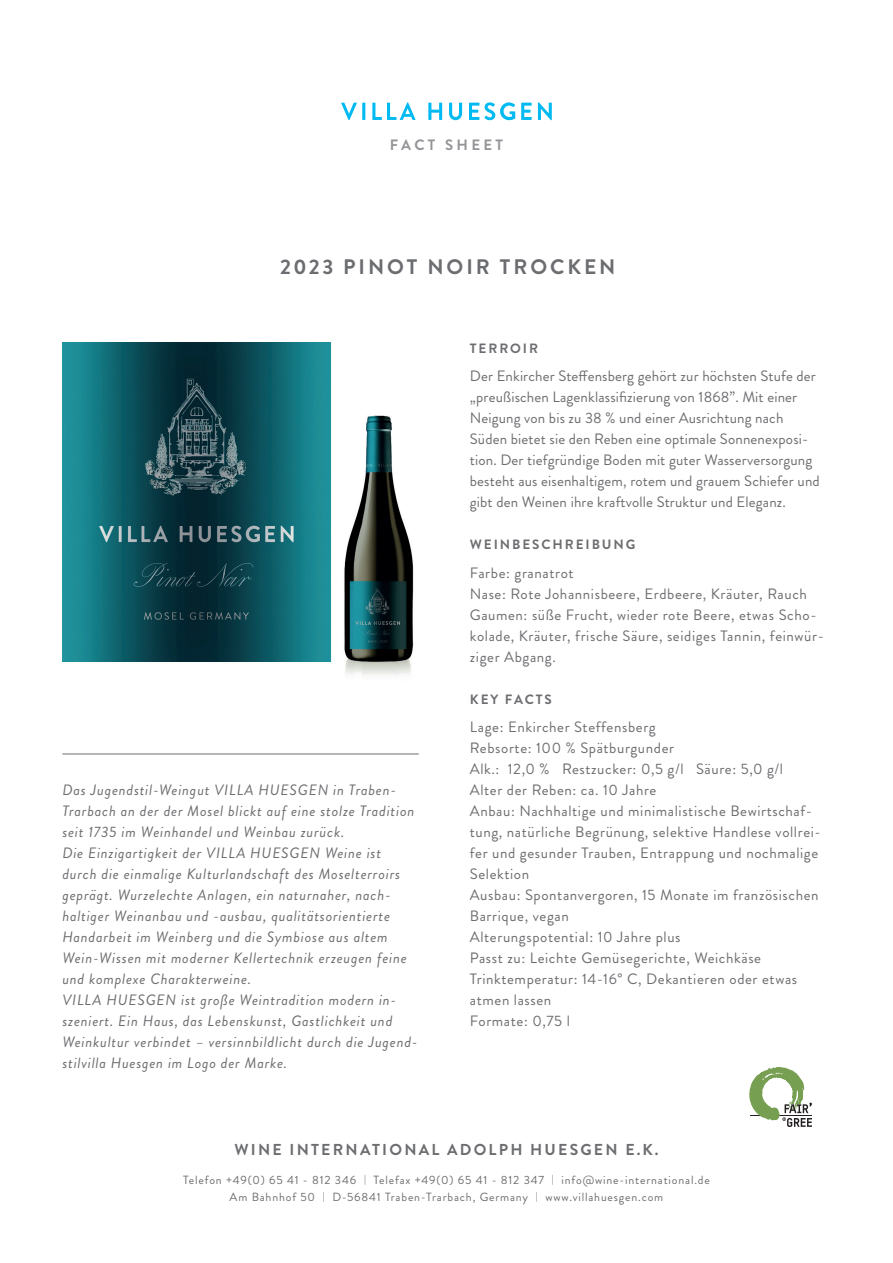
<style>
.page{position:relative;width:893px;height:1263px;background:#fff}
.page>*{position:absolute;margin:0;border:0;box-sizing:border-box;transform-origin:0 0}
.t1{font:700 21px "Brandon Grotesque";letter-spacing:.14em;color:#6c6d70}
.t2{font:700 15.9px "Brandon Grotesque";letter-spacing:.14em;color:#6c6d70}
.t3{font:15px/21px "Brandon Grotesque";letter-spacing:.04em;color:#6c6d70}
.t4{font:italic 15px/21px "Brandon Grotesque";letter-spacing:.05em;color:#6c6d70}
.t5{font:15px/21px "Brandon Grotesque";letter-spacing:.01em;color:#6c6d70}
.t6{font:700 15px "Brandon Grotesque";letter-spacing:.22em;color:#939598}
.t7{font:700 13.5px "Brandon Grotesque";letter-spacing:.14em;color:#6c6d70}
.t8{font:11.85px/17.4px "Brandon Grotesque";letter-spacing:.07em;color:#6c6d70;text-align:center}
.s1{font-size:9.45px}
</style>
<div class="page">
<svg style="left:341px;top:102px;width:211px;height:18px"></svg>
<img style="left:62px;top:342px;width:352px;height:333px">
<hr style="left:62px;top:754px;width:357px;height:1px;background:#6c6d70">
<svg style="left:750px;top:1067px;width:61px;height:60px"></svg>
<p class="t6" style="left:390px;top:134px;width:115px">FACT SHEET</p>
<h1 class="t1" style="left:280px;top:252px;width:337px">2023 PINOT NOIR TROCKEN</h1>
<p class="t4" style="left:62px;top:780px;width:357px">Das Jugendstil-Weingut VILLA HUESGEN in Traben-Trarbach an der der Mosel blickt auf eine stolze Tradition seit 1735 im Weinhandel und Weinbau zurück.<br>Die Einzigartigkeit der VILLA HUESGEN Weine ist durch die einmalige Kulturlandschaft des Moselterroirs geprägt. Wurzelechte Anlagen, ein naturnaher, nach&shy;haltiger Weinanbau und -ausbau, qualitätsorientierte Handarbeit im Weinberg und die Symbiose aus altem Wein-Wissen mit moderner Kellertechnik erzeugen feine und komplexe Charakterweine.<br>VILLA HUESGEN ist große Weintradition modern in&shy;szeniert. Ein Haus, das Lebenskunst, Gastlichkeit und Weinkultur verbindet – versinnbildlicht durch die Jugend&shy;stilvilla Huesgen im Logo der Marke.</p>
<p class="t7" style="left:470px;top:339px;width:70px">TERROIR</p>
<p class="t5" style="left:470px;top:366px;width:351px">Der Enkircher Steffensberg gehört zur höchsten Stufe der „preußischen Lagenklassifizierung von 1868”. Mit einer Neigung von bis zu 38 % und einer Ausrichtung nach Süden bietet sie den Reben eine optimale Sonnenexposi&shy;tion. Der tiefgründige Boden mit guter Wasserversorgung besteht aus eisenhaltigem, rotem und grauem Schiefer und gibt den Weinen ihre kraftvolle Struktur und Eleganz.</p>
<p class="t7" style="left:470px;top:535px;width:167px">WEINBESCHREIBUNG</p>
<p class="t3" style="left:470px;top:562px;width:355px">Farbe: granatrot<br>Nase: Rote Johannisbeere, Erdbeere, Kräuter, Rauch Gaumen: süße Frucht, wieder rote Beere, etwas Scho&shy;kolade, Kräuter, frische Säure, seidiges Tannin, feinwür&shy;ziger Abgang.</p>
<p class="t7" style="left:470px;top:690px;width:83px">KEY FACTS</p>
<p class="t3" style="left:470px;top:717px;width:352px">Lage: Enkircher Steffensberg<br>Rebsorte: 100 % Spätburgunder<br>Alk.: 12,0 % Restzucker: 0,5 g/l Säure: 5,0 g/l<br>Alter der Reben: ca. 10 Jahre<br>Anbau: Nachhaltige und minimalistische Bewirtschaf&shy;tung, natürliche Begrünung, selektive Handlese vollrei&shy;fer und gesunder Trauben, Entrappung und nochmalige Selektion<br>Ausbau: Spontanvergoren, 15 Monate im französischen Barrique, vegan<br>Alterungspotential: 10 Jahre plus<br>Passt zu: Leichte Gemüsegerichte, Weichkäse Trinktemperatur: 14-16° C, Dekantieren oder etwas atmen lassen<br>Formate: 0,75 l</p>
<p class="t2" style="left:235px;top:1138px;width:425px">WINE INTERNATIONAL ADOLPH HUESGEN E.K.</p>
<p class="t8" style="left:183px;top:1171px;width:528px">Telefon +49(0) 65 41 - 812 346 <span class="s1">|</span> Telefax +49(0) 65 41 - 812 347 <span class="s1">|</span> info@wine-international.de<br>Am Bahnhof 50 <span class="s1">|</span> D-56841 Traben-Trarbach, Germany <span class="s1">|</span> www.villahuesgen.com</p>
</div>
